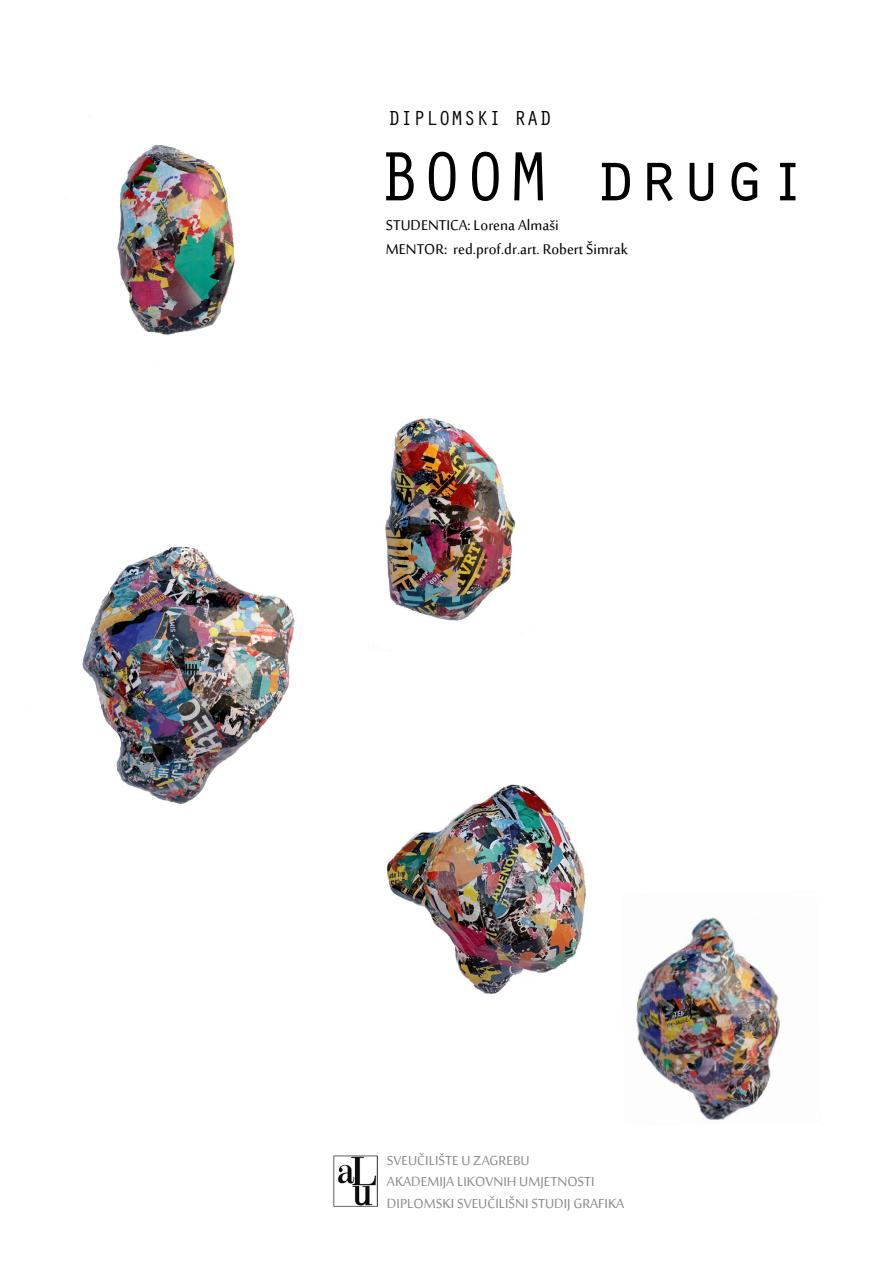
<style>
.page{position:relative;width:893px;height:1263px;background:#fff}
.page>*{position:absolute;margin:0;border:0;box-sizing:border-box;transform-origin:0 0}
.t1{font:72px "Orator Std";color:#000}
.t2{font:21px "Orator Std";color:#000}
.t3{font:19.5px/23.4px "Sakkal Majalla";color:#000}
.t4{font:18px/21.6px "Sakkal Majalla";color:#888a8d}
</style>
<div class="page">
<img style="left:334px;top:1156px;width:43px;height:51px">
<img style="left:387px;top:784px;width:199px;height:211px">
<img style="left:88px;top:115px;width:147px;height:220px">
<img style="left:385px;top:418px;width:131px;height:203px">
<img style="left:82px;top:546px;width:213px;height:258px">
<img style="left:636px;top:917px;width:144px;height:203px">
<p class="t2" style="left:388px;top:103px;width:165px">DIPLOMSKI RAD</p>
<h1 class="t1" style="left:377px;top:125px;width:433px">BOOM drugi</h1>
<p class="t3" style="left:386px;top:215px;width:243px">STUDENTICA: Lorena Almaši<br>MENTOR: red.prof.dr.art. Robert Šimrak</p>
<p class="t4" style="left:387px;top:1150px;width:239px">SVEUČILIŠTE U ZAGREBU<br>AKADEMIJA LIKOVNIH UMJETNOSTI<br>DIPLOMSKI SVEUČILIŠNI STUDIJ GRAFIKA</p>
</div>
